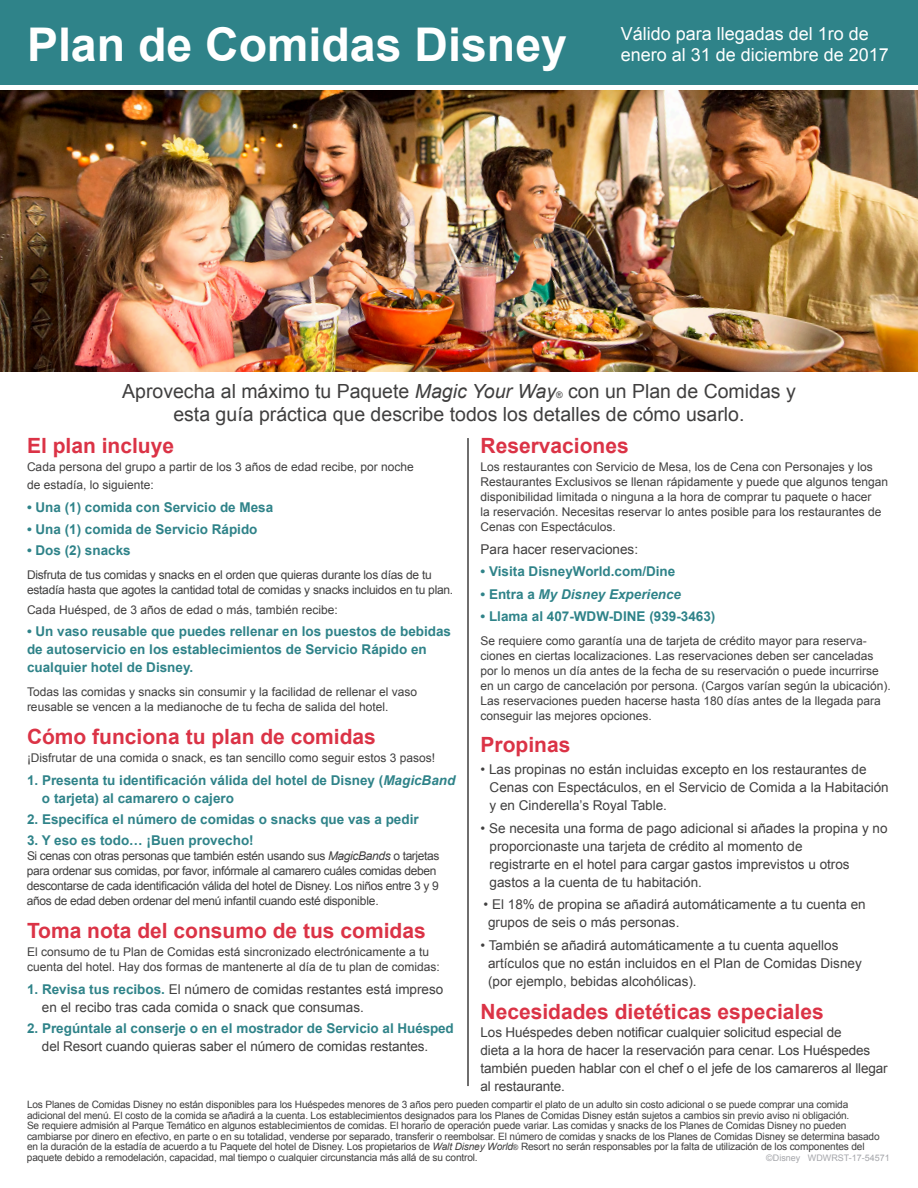
<style>
.page{position:relative;width:918px;height:1188px;background:#fff}
.page>*{position:absolute;margin:0;border:0;box-sizing:border-box;transform-origin:0 0}
.t1{font:700 46.5px "Arial";color:#fff}
.t2{font:700 21px "Arial";color:#db3346}
.t3{font:19.5px/22.5px "Arial";color:#403f3f;text-align:center}
.t4{font:18px/21px "Arial";color:#fff}
.t5{font:13.5px/18px "Arial";color:#403f3f}
.t6{font:700 13.5px/18px "Arial";color:#2f8389}
.t7{font:italic 700 13.5px "Arial";color:#2f8389}
.t8{font:12px/15px "Arial";color:#403f3f}
.t9{font:12px/15px "Arial";letter-spacing:-.03em;color:#403f3f}
.t10{font:12px/15px "Arial";letter-spacing:-.02em;color:#403f3f}
.t11{font:10.2px/10.5px "Arial";letter-spacing:-.015em;color:#403f3f}
.t12{font:9px "Arial";color:#a5a6aa}
.s1{font-style:italic}
.s2{font-size:9px}
.s3{font-weight:700;color:#2f8389}
.s4{font-weight:400;color:#403f3f}
.s5{font-style:normal}
.s6{font-size:7.5px}
</style>
<div class="page">
<img style="left:0;top:91px;width:918px;height:281px">
<hr style="left:467px;top:438px;width:2px;height:648px;background:#403f3f">
<div style="left:0;top:0;width:918px;height:84px;background:#2f8389"></div>
<p class="t1" style="left:27px;top:14px;width:542px">Plan de Comidas Disney</p>
<p class="t4" style="left:621px;top:23px;width:270px">Válido para llegadas del 1ro de enero al 31 de diciembre de 2017</p>
<p class="t3" style="left:122px;top:380px;width:675px">Aprovecha al máximo tu Paquete <span class="s1">Magic Your Way</span><span class="s2">®</span> con un Plan de Comidas y esta guía práctica que describe todos los detalles de cómo usarlo.</p>
<p class="t2" style="left:27px;top:432px;width:149px">El plan incluye</p>
<p class="t8" style="left:27px;top:458px;width:388px;line-height:18px">Cada persona del grupo a partir de los 3 años de edad recibe, por noche de estadía, lo siguiente:</p>
<p class="t6" style="left:27px;top:499px;width:248px">• Una (1) comida con Servicio de Mesa</p>
<p class="t6" style="left:27px;top:521px;width:232px">• Una (1) comida de Servicio Rápido</p>
<p class="t6" style="left:27px;top:542px;width:105px">• Dos (2) snacks</p>
<p class="t10" style="left:27px;top:568px;width:428px">Disfruta de tus comidas y snacks en el orden que quieras durante los días de tu estadía hasta que agotes la cantidad total de comidas y snacks incluidos en tu plan.</p>
<p class="t8" style="left:27px;top:602px;width:312px">Cada Huésped, de 3 años de edad o más, también recibe:</p>
<p class="t6" style="left:27px;top:623px;width:426px">• Un vaso reusable que puedes rellenar en los puestos de bebidas de autoservicio en los establecimientos de Servicio Rápido en cualquier hotel de Disney.</p>
<p class="t8" style="left:27px;top:685px;width:392px">Todas las comidas y snacks sin consumir y la facilidad de rellenar el vaso reusable se vencen a la medianoche de tu fecha de salida del hotel.</p>
<p class="t2" style="left:27px;top:723px;width:350px">Cómo funciona tu plan de comidas</p>
<p class="t8" style="left:27px;top:751px;width:410px">¡Disfrutar de una comida o snack, es tan sencillo como seguir estos 3 pasos!</p>
<p class="t6" style="left:42px;top:772px;width:415px;text-indent:-15px">1. Presenta tu identificación válida del hotel de Disney (<span class="s1">MagicBand </span>o tarjeta) al camarero o cajero</p>
<p class="t6" style="left:27px;top:811px;width:393px">2. Especifíca el número de comidas o snacks que vas a pedir</p>
<p class="t6" style="left:27px;top:832px;width:228px">3. Y eso es todo… ¡Buen provecho!</p>
<p class="t9" style="left:27px;top:848px;width:414px">Si cenas con otras personas que también estén usando sus <span class="s1">MagicBands</span> o tarjetas para ordenar sus comidas, por favor, infórmale al camarero cuáles comidas deben descontarse de cada identificación válida del hotel de Disney. Los niños entre 3 y 9 años de edad deben ordenar del menú infantil cuando esté disponible.</p>
<p class="t2" style="left:27px;top:917px;width:400px">Toma nota del consumo de tus comidas</p>
<p class="t8" style="left:27px;top:945px;width:414px">El consumo de tu Plan de Comidas está sincronizado electrónicamente a tu cuenta del hotel. Hay dos formas de mantenerte al día de tu plan de comidas:</p>
<p class="t5" style="left:42px;top:980px;width:403px;text-indent:-15px"><span class="s3">1. Revisa tus recibos.</span> El número de comidas restantes está impreso en el recibo tras cada comida o snack que consumas.</p>
<p class="t6" style="left:42px;top:1019px;width:413px;text-indent:-15px">2. Pregúntale al conserje o en el mostrador de Servicio al Huésped <span class="s4">del Resort cuando quieras saber el número de comidas restantes.</span></p>
<p class="t2" style="left:481px;top:432px;width:150px">Reservaciones</p>
<p class="t8" style="left:481px;top:460px;width:409px">Los restaurantes con Servicio de Mesa, los de Cena con Personajes y los Restaurantes Exclusivos se llenan rápidamente y puede que algunos tengan disponibilidad limitada o ninguna a la hora de comprar tu paquete o hacer<br>la reservación. Necesitas reservar lo antes posible para los restaurantes de Cenas con Espectáculos.</p>
<p class="t5" style="left:481px;top:540px;width:159px">Para hacer reservaciones:</p>
<p class="t6" style="left:481px;top:563px;width:196px">• Visita DisneyWorld.com/Dine</p>
<p class="t7" style="left:481px;top:585px;width:202px"><span class="s5">• Entra a</span> My Disney Experience</p>
<p class="t6" style="left:481px;top:608px;width:236px">• Llama al 407-WDW-DINE (939-3463)</p>
<p class="t8" style="left:481px;top:634px;width:412px">Se requiere como garantía una de tarjeta de crédito mayor para reserva&shy;ciones en ciertas localizaciones. Las reservaciones deben ser canceladas por lo menos un día antes de la fecha de su reservación o puede incurrirse en un cargo de cancelación por persona. (Cargos varían según la ubicación).<br>Las reservaciones pueden hacerse hasta 180 días antes de la llegada para conseguir las mejores opciones.</p>
<p class="t2" style="left:481px;top:730px;width:91px">Propinas</p>
<p class="t5" style="left:490px;top:761px;width:401px;text-indent:-9px">• Las propinas no están incluidas excepto en los restaurantes de<br>Cenas con Espectáculos, en el Servicio de Comida a la Habitación y en Cinderella’s Royal Table.</p>
<p class="t5" style="left:490px;top:819px;width:399px;text-indent:-9px">• Se necesita una forma de pago adicional si añades la propina y no proporcionaste una tarjeta de crédito al momento de<br>registrarte en el hotel para cargar gastos imprevistos u otros gastos a la cuenta de tu habitación.</p>
<p class="t5" style="left:488px;top:896px;width:379px;text-indent:-4px">• El 18% de propina se añadirá automáticamente a tu cuenta en grupos de seis o más personas.</p>
<p class="t5" style="left:488px;top:936px;width:375px;text-indent:-8px">• También se añadirá automáticamente a tu cuenta aquellos artículos que no están incluidos en el Plan de Comidas Disney (por ejemplo, bebidas alcohólicas).</p>
<p class="t2" style="left:481px;top:997px;width:345px">Necesidades dietéticas especiales</p>
<p class="t5" style="left:481px;top:1023px;width:409px">Los Huéspedes deben notificar cualquier solicitud especial de<br>dieta a la hora de hacer la reservación para cenar. Los Huéspedes también pueden hablar con el chef o el jefe de los camareros al llegar al restaurante.</p>
<p class="t11" style="left:27px;top:1100px;width:854px">Los Planes de Comidas Disney no están disponibles para los Huéspedes menores de 3 años pero pueden compartir el plato de un adulto sin costo adicional o se puede comprar una comida adicional del menú. El costo de la comida se añadirá a la cuenta. Los establecimientos designados para los Planes de Comidas Disney están sujetos a cambios sin previo aviso ni obligación.<br>Se requiere admisión al Parque Temático en algunos establecimientos de comidas. El horario de operación puede variar. Las comidas y snacks de los Planes de Comidas Disney no pueden cambiarse por dinero en efectivo, en parte o en su totalidad, venderse por separado, transferir o reembolsar. El número de comidas y snacks de los Planes de Comidas Disney se determina basado en la duración de la estadía de acuerdo a tu Paquete del hotel de Disney. Los propietarios de <span class="s1">Walt Disney World</span><span class="s6">®</span> Resort no serán responsables por la falta de utilización de los componentes del paquete debido a remodelación, capacidad, mal tiempo o cualquier circunstancia más allá de su control.</p>
<p class="t12" style="left:766px;top:1152px;width:125px">©Disney WDWRST-17-54571</p>
</div>
